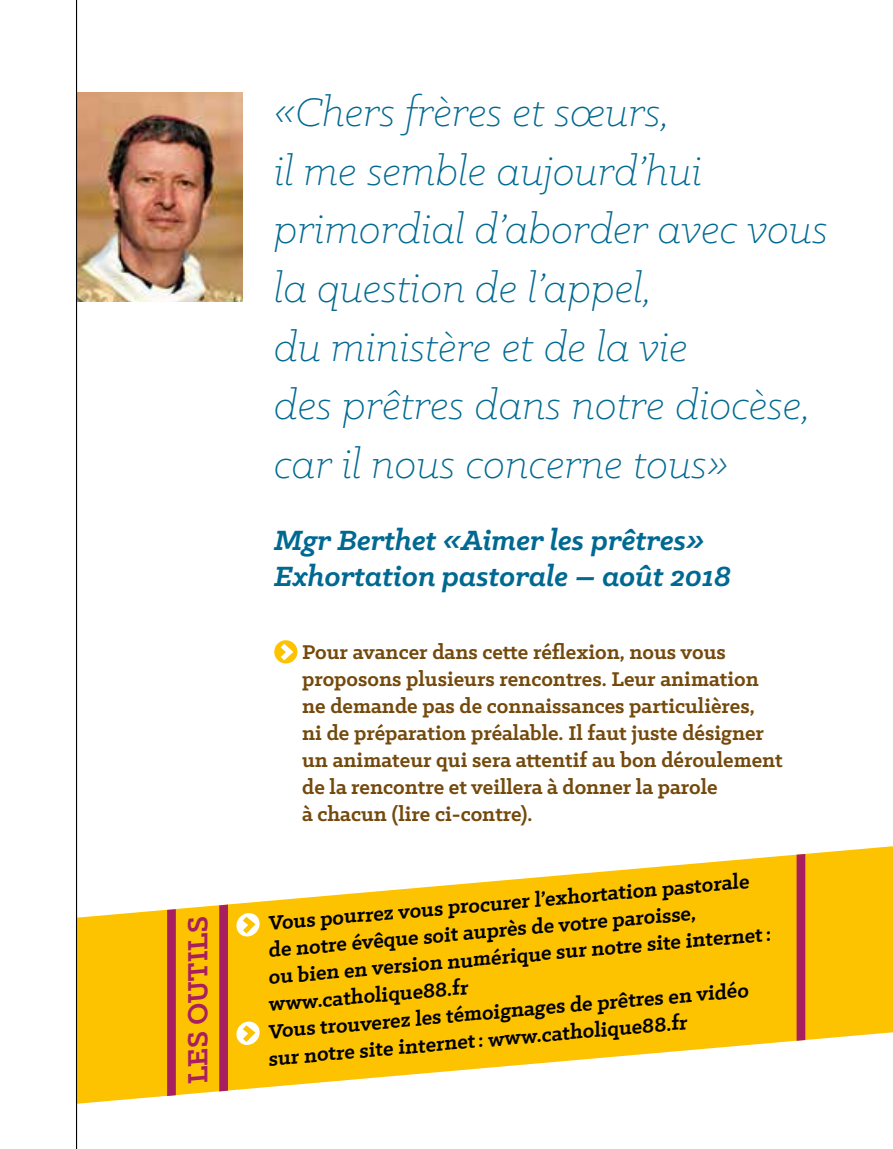
<style>
.page{position:relative;width:893px;height:1149px;background:#fff}
.page>*{position:absolute;margin:0;border:0;box-sizing:border-box;transform-origin:0 0}
.t1{font:italic 300 45px/58.5px "Klinic Slab";color:#006991}
.t2{font:italic 700 31.5px/36px "Klinic Slab";color:#006991}
.t3{font:700 31.5px "Klinic Slab";color:#a71f5e}
.t4{font:700 22.5px/27px "Klinic Slab";color:#74490c}
.t5{font:700 22.5px "Klinic Slab";color:#000}
</style>
<div class="page">
<svg style="left:77px;top:846px;width:816px;height:257px;fill:#fdc300"></svg>
<div style="left:274px;top:640px;width:23px;height:23px;background:#fdc300;border-radius:50%"></div>
<svg style="left:281px;top:643px;width:12px;height:17px"></svg>
<svg style="left:236px;top:912px;width:24px;height:24px"></svg>
<svg style="left:243px;top:915px;width:12px;height:18px"></svg>
<svg style="left:236px;top:1020px;width:24px;height:25px"></svg>
<svg style="left:243px;top:1024px;width:12px;height:17px"></svg>
<svg style="left:219px;top:904px;width:9px;height:187px"></svg>
<svg style="left:167px;top:908px;width:9px;height:187px"></svg>
<svg style="left:797px;top:853px;width:8px;height:187px"></svg>
<img style="left:77px;top:92px;width:165px;height:210px">
<hr style="left:76px;top:0;width:1px;height:1148px;background:#000">
<h2 class="t3" style="left:177px;top:1082px;width:172px;rotate:-90deg">LES OUTILS</h2>
<h1 class="t1" style="left:274px;top:82px;width:555px">«Chers frères et sœurs,<br>il me semble aujourd’hui primordial d’aborder avec vous la question de l’appel,<br>du ministère et de la vie<br>des prêtres dans notre diocèse, car il nous concerne tous»</h1>
<h2 class="t2" style="left:274px;top:521px;width:458px">Mgr Berthet «Aimer les prêtres»<br>Exhortation pastorale – août 2018</h2>
<p class="t4" style="left:302px;top:637px;width:482px">Pour avancer dans cette réflexion, nous vous proposons plusieurs rencontres. Leur animation ne demande pas de connaissances particulières,<br>ni de préparation préalable. Il faut juste désigner un animateur qui sera attentif au bon déroulement de la rencontre et veillera à donner la parole<br>à chacun (lire ci-contre).</p>
<p class="t5" style="left:267px;top:908px;width:484px;rotate:-5deg">Vous pourrez vous procurer l’exhortation pastorale</p>
<p class="t5" style="left:267px;top:935px;width:430px;rotate:-5deg">de notre évêque soit auprès de votre paroisse,</p>
<p class="t5" style="left:267px;top:962px;width:506px;rotate:-5deg">ou bien en version numérique sur notre site internet:</p>
<p class="t5" style="left:267px;top:989px;width:202px;rotate:-5deg">www.catholique88.fr</p>
<p class="t5" style="left:267px;top:1016px;width:483px;rotate:-5deg">Vous trouverez les témoignages de prêtres en vidéo</p>
<p class="t5" style="left:267px;top:1043px;width:422px;rotate:-5deg">sur notre site internet: www.catholique88.fr</p>
</div>
